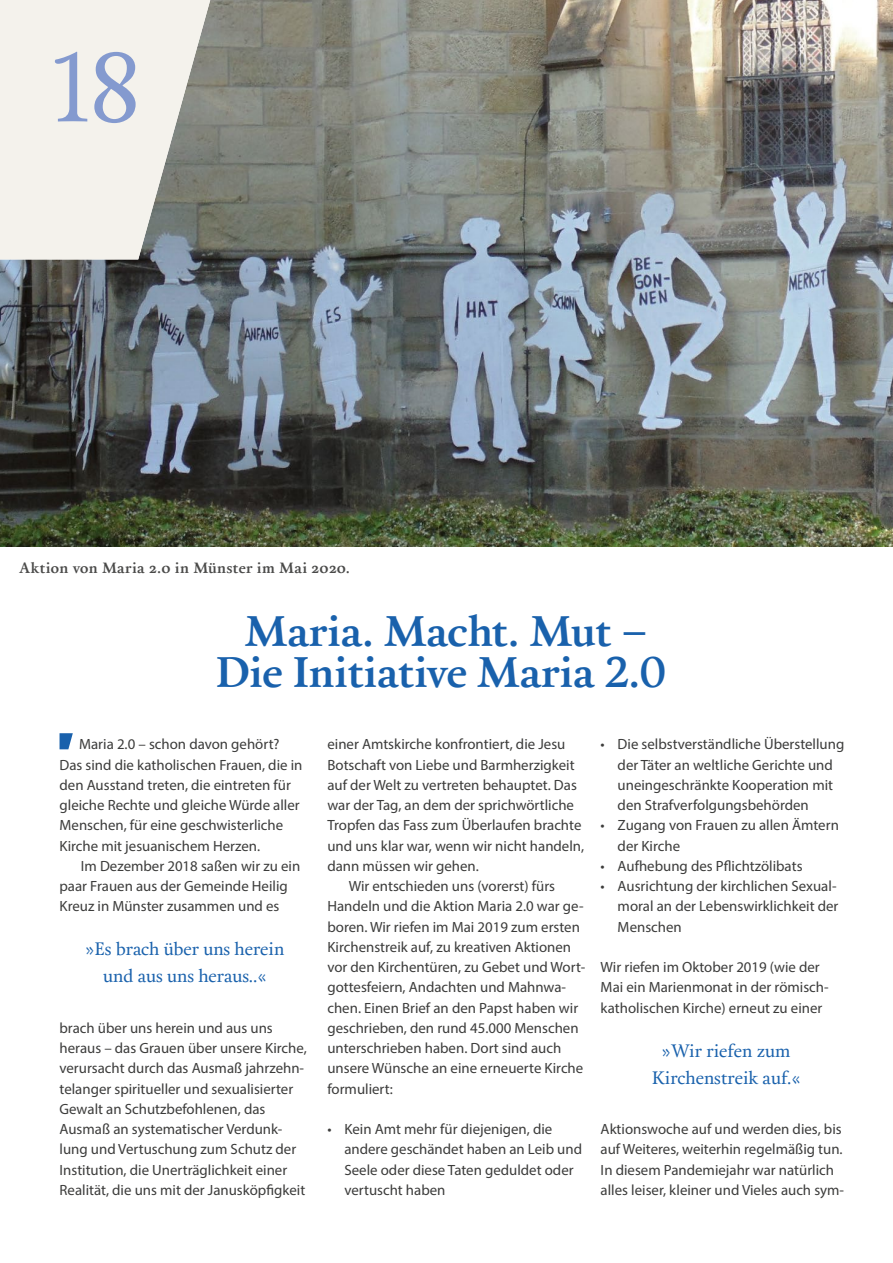
<style>
.page{position:relative;width:893px;height:1263px;background:#fff}
.page>*{position:absolute;margin:0;border:0;box-sizing:border-box;transform-origin:0 0}
.t1{font:97.5px "Calendas Plus";color:#849acf}
.t2{font:700 42.75px/41.2px "Calendas Plus";letter-spacing:-.01em;color:#1961ac;text-align:center}
.t3{font:18px/27px "Calendas Plus";color:#1961ac;text-align:center}
.t4{font:14.85px/20.2px "Myriad Pro";color:#3c3c3b}
.t5{font:700 14.85px "Calendas Plus";letter-spacing:.02em;color:#4a4a49}
</style>
<div class="page">
<img style="left:0;top:0;width:893px;height:547px">
<svg style="left:60px;top:733px;width:13px;height:16px"></svg>
<svg style="left:0;top:0;width:213px;height:259px;background:#ddddd7"></svg>
<h1 class="t1" style="left:53px;top:17px;width:89px">18</h1>
<p class="t5" style="left:19px;top:557px;width:332px">Aktion von Maria 2.0 in Münster im Mai 2020.</p>
<h2 class="t2" style="left:216px;top:609px;width:452px">Maria. Macht. Mut –<br>Die Initiative Maria 2.0</h2>
<p class="t4" style="left:60px;top:734px;width:244px;text-indent:20px">Maria 2.0 – schon davon gehört?<br>Das sind die katholischen Frauen, die in den Ausstand treten, die eintreten für gleiche Rechte und gleiche Würde aller Menschen, für eine geschwisterliche Kirche mit jesuanischem Herzen.</p>
<p class="t4" style="left:60px;top:855px;width:242px;text-indent:21px">Im Dezember 2018 saßen wir zu ein paar Frauen aus der Gemeinde Heilig<br>Kreuz in Münster zusammen und es</p>
<p class="t3" style="left:86px;top:935px;width:200px">»Es brach über uns herein und aus uns heraus..«</p>
<p class="t4" style="left:60px;top:1017px;width:249px">brach über uns herein und aus uns heraus – das Grauen über unsere Kirche, verursacht durch das Ausmaß jahrzehn&shy;telanger spiritueller und sexualisierter Gewalt an Schutzbefohlenen, das Ausmaß an systematischer Verdunk&shy;lung und Vertuschung zum Schutz der Institution, die Unerträglichkeit einer Realität, die uns mit der Janusköpfigkeit</p>
<p class="t4" style="left:327px;top:734px;width:239px">einer Amtskirche konfrontiert, die Jesu</p>
<p class="t4" style="left:327px;top:754px;width:249px">Botschaft von Liebe und Barmherzigkeit</p>
<p class="t4" style="left:327px;top:774px;width:251px">auf der Welt zu vertreten behauptet. Das</p>
<p class="t4" style="left:327px;top:795px;width:248px">war der Tag, an dem der sprichwörtliche</p>
<p class="t4" style="left:327px;top:815px;width:255px">Tropfen das Fass zum Überlaufen brachte</p>
<p class="t4" style="left:327px;top:835px;width:258px">und uns klar war, wenn wir nicht handeln,</p>
<p class="t4" style="left:327px;top:855px;width:153px">dann müssen wir gehen.</p>
<p class="t4" style="left:349px;top:876px;width:208px">Wir entschieden uns (vorerst) fürs</p>
<p class="t4" style="left:327px;top:896px;width:258px">Handeln und die Aktion Maria 2.0 war ge-</p>
<p class="t4" style="left:327px;top:916px;width:254px">boren. Wir riefen im Mai 2019 zum ersten</p>
<p class="t4" style="left:327px;top:936px;width:245px">Kirchenstreik auf, zu kreativen Aktionen</p>
<p class="t4" style="left:327px;top:957px;width:259px">vor den Kirchentüren, zu Gebet und Wort-</p>
<p class="t4" style="left:327px;top:977px;width:240px">gottesfeiern, Andachten und Mahnwa-</p>
<p class="t4" style="left:327px;top:997px;width:252px">chen. Einen Brief an den Papst haben wir</p>
<p class="t4" style="left:327px;top:1017px;width:253px">geschrieben, den rund 45.000 Menschen</p>
<p class="t4" style="left:327px;top:1038px;width:235px">unterschrieben haben. Dort sind auch</p>
<p class="t4" style="left:327px;top:1058px;width:257px">unsere Wünsche an eine erneuerte Kirche</p>
<p class="t4" style="left:327px;top:1078px;width:67px">formuliert:</p>
<p class="t4" style="left:344px;top:1119px;width:239px;text-indent:-17px">• Kein Amt mehr für diejenigen, die andere geschändet haben an Leib und<br>Seele oder diese Taten geduldet oder vertuscht haben</p>
<p class="t4" style="left:618px;top:734px;width:228px;text-indent:-17px">• Die selbstverständliche Überstellung der Täter an weltliche Gerichte und uneingeschränkte Kooperation mit den Strafverfolgungsbehörden</p>
<p class="t4" style="left:618px;top:815px;width:223px;text-indent:-17px">• Zugang von Frauen zu allen Ämtern der Kirche</p>
<p class="t4" style="left:601px;top:855px;width:203px">• Aufhebung des Pflichtzölibats</p>
<p class="t4" style="left:618px;top:876px;width:222px;text-indent:-17px">• Ausrichtung der kirchlichen Sexual&shy;moral an der Lebenswirklichkeit der<br>Menschen</p>
<p class="t4" style="left:601px;top:957px;width:230px">Wir riefen im Oktober 2019 (wie der<br>Mai ein Marienmonat in der römisch&shy;katholischen Kirche) erneut zu einer</p>
<p class="t3" style="left:652px;top:1036px;width:150px">»Wir riefen zum<br>Kirchenstreik auf.«</p>
<p class="t4" style="left:601px;top:1119px;width:245px">Aktionswoche auf und werden dies, bis auf Weiteres, weiterhin regelmäßig tun.<br>In diesem Pandemiejahr war natürlich alles leiser, kleiner und Vieles auch sym-</p>
</div>
